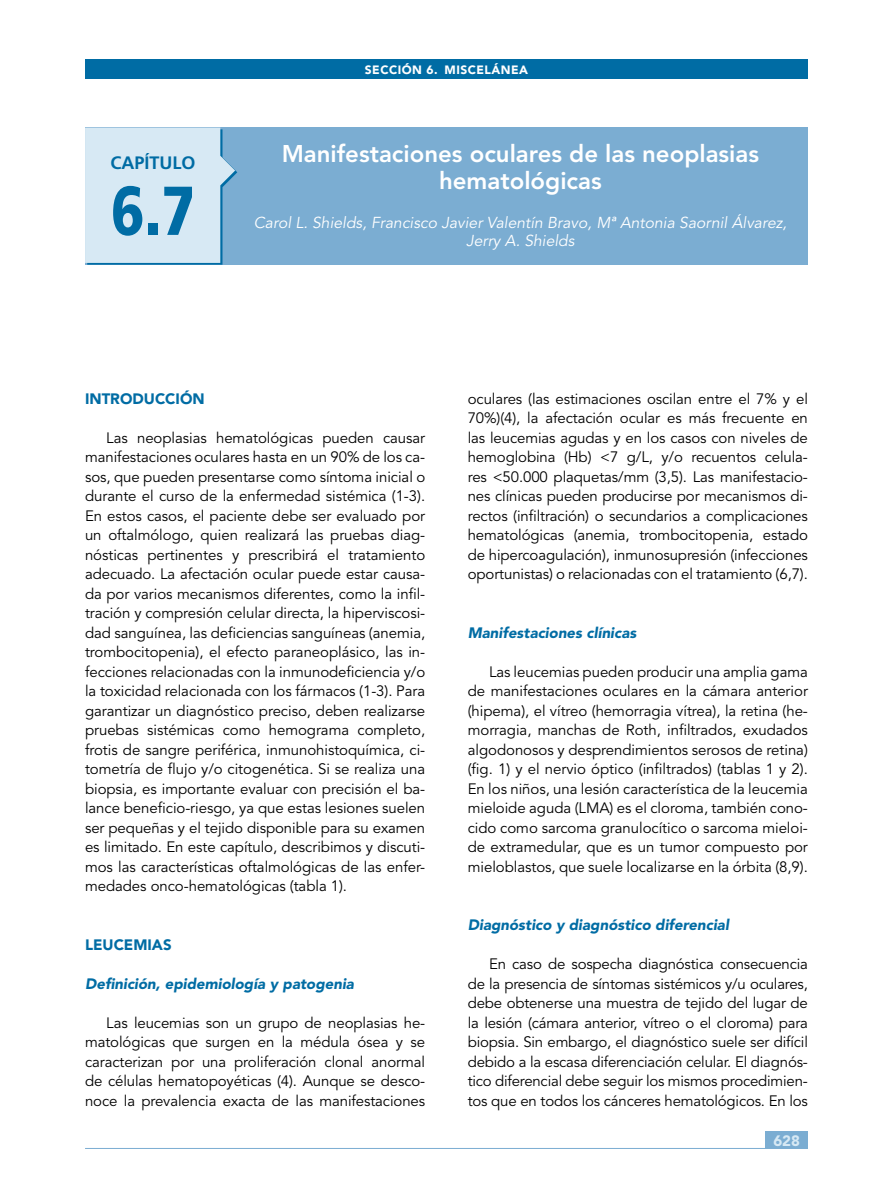
<style>
.page{position:relative;width:893px;height:1191px;background:#fff}
.page>*{position:absolute;margin:0;border:0;box-sizing:border-box;transform-origin:0 0}
.t1{font:900 69px "Frutiger LT Std";color:#006ca4;scale:.8 1}
.Titulo{font:800 24px/27px "Avenir LT Std";color:#fff;text-align:center}
.t2{font:700 18px "Frutiger LT Std";color:#006ca4}
.Autores{font:italic 15.75px/18px "Avenir LT Std";color:#fff;text-align:center}
.Texto_base{font:15px/19.5px "Avenir LT Std";letter-spacing:-.005em;color:#000;text-align:justify}
.Ladillo_2{font:italic 900 15px "Avenir LT Std";color:#006ca4}
.Ladillo_1{font:900 15px "Avenir LT Std";color:#006ca4}
.t3{font:900 15px "Avenir LT Std";color:#d7e9f4}
.t4{font:900 12px "Avenir LT Std";letter-spacing:.04em;color:#fff}
</style>
<div class="page">
<div style="left:765px;top:1131px;width:43px;height:17px;background:#7badd2"></div>
<hr style="left:85px;top:1148px;width:723px;height:1px;background:#7badd2">
<div style="left:85px;top:60px;width:723px;height:19px;background:#006ca4"></div>
<div style="left:85px;top:128px;width:723px;height:137px;background:#7badd2"></div>
<svg style="left:85px;top:128px;width:152px;height:137px;background:#c9e0ee"></svg>
<p class="t2" style="left:111px;top:152px;width:87px">CAPÍTULO</p>
<h1 class="t1" style="left:111px;top:169px;width:107px">6.7</h1>
<p class="t4" style="left:365px;top:62px;width:165px">SECCIÓN 6. MISCELÁNEA</p>
<p class="Titulo" style="left:282px;top:140px;width:479px">Manifestaciones oculares de las neoplasias hematológicas</p>
<p class="Autores" style="left:254px;top:214px;width:534px">Carol L. Shields, Francisco Javier Valentín Bravo, Mª Antonia Saornil Álvarez,<br>Jerry A. Shields</p>
<p class="Ladillo_1" style="left:85px;top:389px;width:121px">INTRODUCCIÓN</p>
<p class="Texto_base" style="left:85px;top:428px;width:342px;text-indent:21px">Las neoplasias hematológicas pueden causar manifestaciones oculares hasta en un 90% de los ca&shy;sos, que pueden presentarse como síntoma inicial o durante el curso de la enfermedad sistémica (1-3).<br>En estos casos, el paciente debe ser evaluado por un oftalmólogo, quien realizará las pruebas diag&shy;nósticas pertinentes y prescribirá el tratamiento adecuado. La afectación ocular puede estar causa&shy;da por varios mecanismos diferentes, como la infil&shy;tración y compresión celular directa, la hiperviscosi&shy;dad sanguínea, las deficiencias sanguíneas (anemia, trombocitopenia), el efecto paraneoplásico, las in&shy;fecciones relacionadas con la inmunodeficiencia y/o la toxicidad relacionada con los fármacos (1-3). Para garantizar un diagnóstico preciso, deben realizarse pruebas sistémicas como hemograma completo, frotis de sangre periférica, inmunohistoquímica, ci&shy;tometría de flujo y/o citogenética. Si se realiza una biopsia, es importante evaluar con precisión el ba&shy;lance beneficio-riesgo, ya que estas lesiones suelen ser pequeñas y el tejido disponible para su examen es limitado. En este capítulo, describimos y discuti&shy;mos las características oftalmológicas de las enfer&shy;medades onco-hematológicas (tabla 1).</p>
<p class="Ladillo_1" style="left:85px;top:935px;width:88px">LEUCEMIAS</p>
<p class="Ladillo_2" style="left:85px;top:974px;width:270px">Definición, epidemiología y patogenia</p>
<p class="Texto_base" style="left:85px;top:1013px;width:342px;text-indent:21px">Las leucemias son un grupo de neoplasias he&shy;matológicas que surgen en la médula ósea y se caracterizan por una proliferación clonal anormal de células hematopoyéticas (4). Aunque se desco&shy;noce la prevalencia exacta de las manifestaciones</p>
<p class="Texto_base" style="left:468px;top:389px;width:342px">oculares (las estimaciones oscilan entre el 7% y el 70%)(4), la afectación ocular es más frecuente en las leucemias agudas y en los casos con niveles de hemoglobina (Hb) &lt;7 g/L, y/o recuentos celula&shy;res &lt;50.000 plaquetas/mm (3,5). Las manifestacio&shy;nes clínicas pueden producirse por mecanismos di&shy;rectos (infiltración) o secundarios a complicaciones hematológicas (anemia, trombocitopenia, estado de hipercoagulación), inmunosupresión (infecciones oportunistas) o relacionadas con el tratamiento (6,7).</p>
<p class="Ladillo_2" style="left:468px;top:623px;width:170px">Manifestaciones clínicas</p>
<p class="Texto_base" style="left:468px;top:662px;width:342px;text-indent:21px">Las leucemias pueden producir una amplia gama de manifestaciones oculares en la cámara anterior (hipema), el vítreo (hemorragia vítrea), la retina (he&shy;morragia, manchas de Roth, infiltrados, exudados algodonosos y desprendimientos serosos de retina) (fig. 1) y el nervio óptico (infiltrados) (tablas 1 y 2).<br>En los niños, una lesión característica de la leucemia mieloide aguda (LMA) es el cloroma, también cono&shy;cido como sarcoma granulocítico o sarcoma mieloi&shy;de extramedular, que es un tumor compuesto por mieloblastos, que suele localizarse en la órbita (8,9).</p>
<p class="Ladillo_2" style="left:468px;top:916px;width:263px">Diagnóstico y diagnóstico diferencial</p>
<p class="Texto_base" style="left:468px;top:955px;width:342px;text-indent:21px">En caso de sospecha diagnóstica consecuencia de la presencia de síntomas sistémicos y/u oculares, debe obtenerse una muestra de tejido del lugar de la lesión (cámara anterior, vítreo o el cloroma) para biopsia. Sin embargo, el diagnóstico suele ser difícil debido a la escasa diferenciación celular. El diagnós&shy;tico diferencial debe seguir los mismos procedimien&shy;tos que en todos los cánceres hematológicos. En los</p>
<p class="t3" style="left:773px;top:1131px;width:28px">628</p>
</div>
